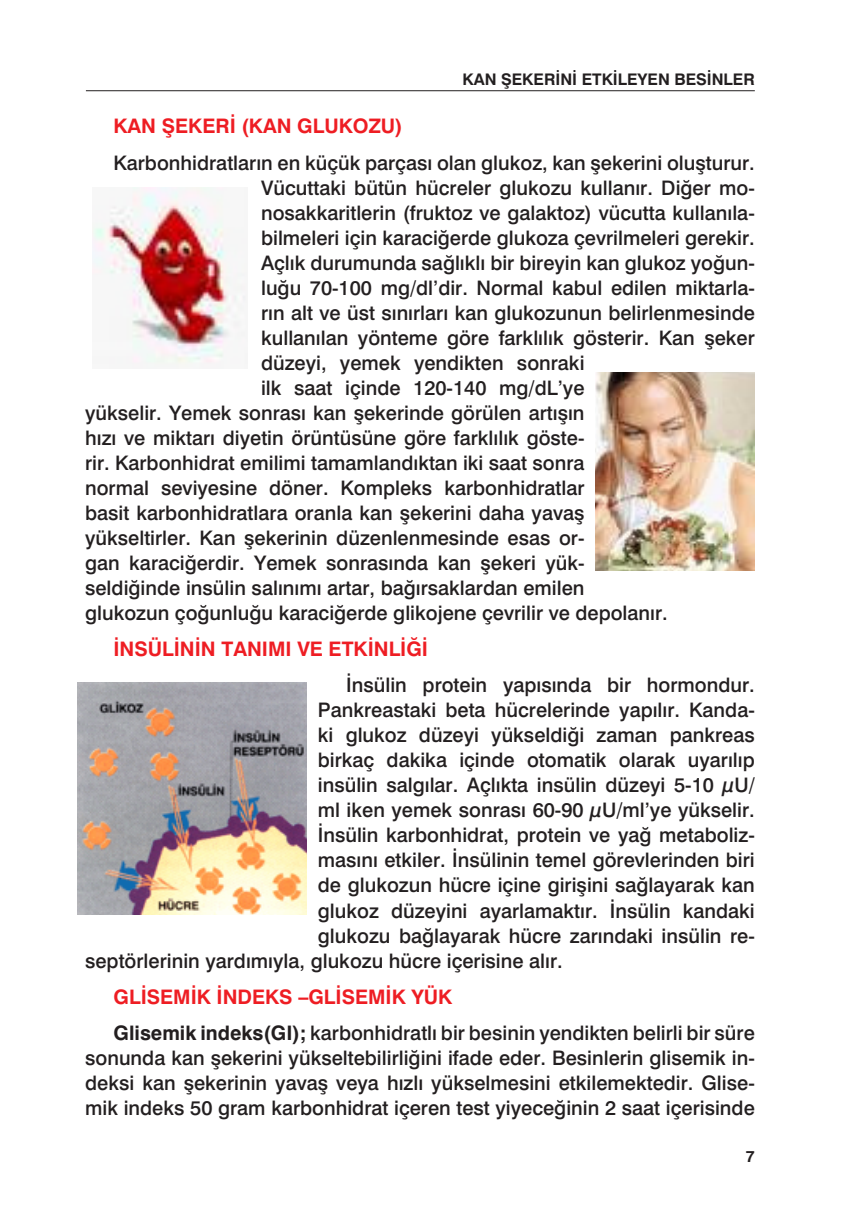
<style>
.page{position:relative;width:857px;height:1225px;background:#fff}
.page>*{position:absolute;margin:0;border:0;box-sizing:border-box;transform-origin:0 0}
.t1{font:20px/25px "Helvetica OTF";color:#231f20;text-align:justify}
.t2{font:700 20px "Helvetica OTF";color:#ee1d23}
.t3{font:700 16px "Helvetica OTF";color:#231f20}
.s1{font-weight:700}
</style>
<div class="page">
<hr style="left:86px;top:90px;width:668px;height:1px;background:#231f20">
<img style="left:93px;top:187px;width:153px;height:180px">
<img style="left:595px;top:372px;width:159px;height:199px">
<img style="left:77px;top:682px;width:229px;height:233px">
<p class="t3" style="left:462px;top:70px;width:294px">KAN ŞEKERİNİ ETKİLEYEN BESİNLER</p>
<p class="t2" style="left:113px;top:114px;width:290px">KAN ŞEKERİ (KAN GLUKOZU)</p>
<p class="t1" style="left:113px;top:150px;width:642px">Karbonhidratların en küçük parçası olan glukoz, kan şekerini oluşturur.</p>
<p class="t1" style="left:261px;top:175px;width:495px">Vücuttaki bütün hücreler glukozu kullanır. Diğer mo-</p>
<p class="t1" style="left:261px;top:200px;width:495px">nosakkaritlerin (fruktoz ve galaktoz) vücutta kullanıla-</p>
<p class="t1" style="left:261px;top:225px;width:495px">bilmeleri için karaciğerde glukoza çevrilmeleri gerekir.</p>
<p class="t1" style="left:261px;top:250px;width:495px">Açlık durumunda sağlıklı bir bireyin kan glukoz yoğun-</p>
<p class="t1" style="left:261px;top:275px;width:495px">luğu 70-100 mg/dl’dir. Normal kabul edilen miktarla-</p>
<p class="t1" style="left:261px;top:300px;width:495px">rın alt ve üst sınırları kan glukozunun belirlenmesinde</p>
<p class="t1" style="left:261px;top:325px;width:495px">kullanılan yönteme göre farklılık gösterir. Kan şeker</p>
<p class="t1" style="left:261px;top:350px;width:325px">düzeyi, yemek yendikten sonraki</p>
<p class="t1" style="left:261px;top:375px;width:325px">ilk saat içinde 120-140 mg/dL’ye</p>
<p class="t1" style="left:85px;top:400px;width:500px">yükselir. Yemek sonrası kan şekerinde görülen artışın</p>
<p class="t1" style="left:85px;top:425px;width:500px">hızı ve miktarı diyetin örüntüsüne göre farklılık göste-</p>
<p class="t1" style="left:85px;top:450px;width:500px">rir. Karbonhidrat emilimi tamamlandıktan iki saat sonra</p>
<p class="t1" style="left:85px;top:475px;width:500px">normal seviyesine döner. Kompleks karbonhidratlar</p>
<p class="t1" style="left:85px;top:500px;width:500px">basit karbonhidratlara oranla kan şekerini daha yavaş</p>
<p class="t1" style="left:85px;top:525px;width:500px">yükseltirler. Kan şekerinin düzenlenmesinde esas or-</p>
<p class="t1" style="left:85px;top:550px;width:500px">gan karaciğerdir. Yemek sonrasında kan şekeri yük-</p>
<p class="t1" style="left:85px;top:575px;width:500px">seldiğinde insülin salınımı artar, bağırsaklardan emilen</p>
<p class="t1" style="left:85px;top:600px;width:584px">glukozun çoğunluğu karaciğerde glikojene çevrilir ve depolanır.</p>
<p class="t2" style="left:113px;top:637px;width:316px">İNSÜLİNİN TANIMI VE ETKİNLİĞİ</p>
<p class="t1" style="left:346px;top:672px;width:410px">İnsülin protein yapısında bir hormondur.</p>
<p class="t1" style="left:317px;top:697px;width:438px">Pankreastaki beta hücrelerinde yapılır. Kanda-</p>
<p class="t1" style="left:317px;top:722px;width:438px">ki glukoz düzeyi yükseldiği zaman pankreas</p>
<p class="t1" style="left:317px;top:747px;width:438px">birkaç dakika içinde otomatik olarak uyarılıp</p>
<p class="t1" style="left:317px;top:772px;width:438px">insülin salgılar. Açlıkta insülin düzeyi 5-10 µU/</p>
<p class="t1" style="left:317px;top:797px;width:438px">ml iken yemek sonrası 60-90 µU/ml’ye yükselir.</p>
<p class="t1" style="left:317px;top:822px;width:438px">İnsülin karbonhidrat, protein ve yağ metaboliz-</p>
<p class="t1" style="left:317px;top:847px;width:438px">masını etkiler. İnsülinin temel görevlerinden biri</p>
<p class="t1" style="left:317px;top:872px;width:438px">de glukozun hücre içine girişini sağlayarak kan</p>
<p class="t1" style="left:317px;top:897px;width:438px">glukoz düzeyini ayarlamaktır. İnsülin kandaki</p>
<p class="t1" style="left:317px;top:922px;width:438px">glukozu bağlayarak hücre zarındaki insülin re-</p>
<p class="t1" style="left:85px;top:947px;width:479px">septörlerinin yardımıyla, glukozu hücre içerisine alır.</p>
<p class="t2" style="left:113px;top:984px;width:340px">GLİSEMİK İNDEKS –GLİSEMİK YÜK</p>
<p class="t1" style="left:85px;top:1020px;width:670px;text-indent:28px"><span class="s1">Glisemik indeks(GI);</span> karbonhidratlı bir besinin yendikten belirli bir süre sonunda kan şekerini yükseltebilirliğini ifade eder. Besinlerin glisemik in&shy;deksi kan şekerinin yavaş veya hızlı yükselmesini etkilemektedir. Glise&shy;mik indeks 50 gram karbonhidrat içeren test yiyeceğinin 2 saat içerisinde</p>
</div>
